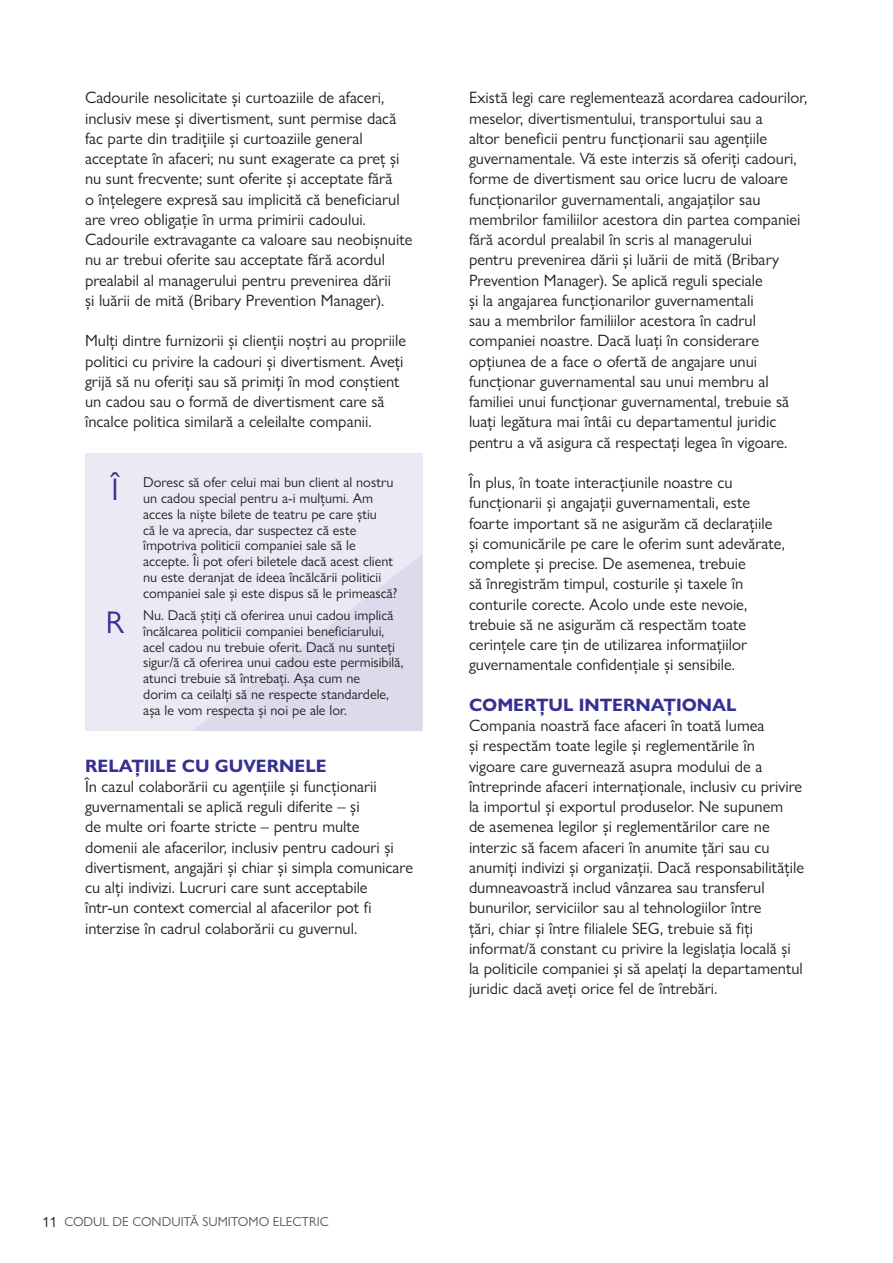
<style>
.page{position:relative;width:893px;height:1263px;background:#fff}
.page>*{position:absolute;margin:0;border:0;box-sizing:border-box;transform-origin:0 0}
.BLUE_HEADS{font:700 18px "Gill Sans Nova";color:#353092}
.BODY{font:16.5px/20.2px "Gill Sans Nova";color:#231f20}
.t1{font:14.25px/15.8px "Gill Sans Nova";color:#231f20}
.t2{font:13.05px "Gill Sans Nova";color:#57585a}
.s1{font-size:31.5px;color:#353092}
.s2{font-size:14.55px;color:#231f20}
</style>
<div class="page">
<div style="left:85px;top:453px;width:338px;height:278px;background:#ebeaf4"></div>
<svg style="left:192px;top:555px;width:230px;height:176px"></svg>
<p class="BODY" style="left:85px;top:87px;width:329px">Cadourile nesolicitate și curtoaziile de afaceri, inclusiv mese și divertisment, sunt permise dacă fac parte din tradițiile și curtoaziile general acceptate în afaceri; nu sunt exagerate ca preț și nu sunt frecvente; sunt oferite și acceptate fără<br>o înțelegere expresă sau implicită că beneficiarul are vreo obligație în urma primirii cadoului.<br>Cadourile extravagante ca valoare sau neobișnuite nu ar trebui oferite sau acceptate fără acordul prealabil al managerului pentru prevenirea dării<br>și luării de mită (Bribary Prevention Manager).</p>
<p class="BODY" style="left:85px;top:330px;width:323px">Mulți dintre furnizorii și clienții noștri au propriile politici cu privire la cadouri și divertisment. Aveți grijă să nu oferiți sau să primiți în mod conștient un cadou sau o formă de divertisment care să încalce politica similară a celeilalte companii.</p>
<p class="t1" style="left:143px;top:475px;width:256px;text-indent:-32px"><span class="s1">Î</span> Doresc să ofer celui mai bun client al nostru un cadou special pentru a-i mulțumi. Am acces la niște bilete de teatru pe care știu<br>că le va aprecia, dar suspectez că este împotriva politicii companiei sale să le accepte. Îi pot oferi biletele dacă acest client nu este deranjat de ideea încălcării politicii companiei sale și este dispus să le primească?</p>
<p class="t1" style="left:143px;top:607px;width:262px;text-indent:-37px"><span class="s1">R</span> Nu. Dacă știți că oferirea unui cadou implică încălcarea politicii companiei beneficiarului, acel cadou nu trebuie oferit. Dacă nu sunteți sigur/ă că oferirea unui cadou este permisibilă, atunci trebuie să întrebați. Așa cum ne<br>dorim ca ceilalți să ne respecte standardele, așa le vom respecta și noi pe ale lor.</p>
<p class="BLUE_HEADS" style="left:85px;top:754px;width:243px">RELAȚIILE CU GUVERNELE</p>
<p class="BODY" style="left:85px;top:776px;width:330px">În cazul colaborării cu agențiile și funcționarii guvernamentali se aplică reguli diferite – și<br>de multe ori foarte stricte – pentru multe domenii ale afacerilor, inclusiv pentru cadouri și divertisment, angajări și chiar și simpla comunicare cu alți indivizi. Lucruri care sunt acceptabile într-un context comercial al afacerilor pot fi interzise în cadrul colaborării cu guvernul.</p>
<p class="BODY" style="left:469px;top:87px;width:340px">Există legi care reglementează acordarea cadourilor, meselor, divertismentului, transportului sau a<br>altor beneficii pentru funcționarii sau agențiile guvernamentale. Vă este interzis să oferiți cadouri, forme de divertisment sau orice lucru de valoare funcționarilor guvernamentali, angajaților sau membrilor familiilor acestora din partea companiei fără acordul prealabil în scris al managerului<br>pentru prevenirea dării și luării de mită (Bribary Prevention Manager). Se aplică reguli speciale<br>și la angajarea funcționarilor guvernamentali<br>sau a membrilor familiilor acestora în cadrul companiei noastre. Dacă luați în considerare opțiunea de a face o ofertă de angajare unui funcționar guvernamental sau unui membru al familiei unui funcționar guvernamental, trebuie să luați legătura mai întâi cu departamentul juridic pentru a vă asigura că respectați legea în vigoare.</p>
<p class="BODY" style="left:469px;top:472px;width:317px">În plus, în toate interacțiunile noastre cu funcționarii și angajații guvernamentali, este foarte important să ne asigurăm că declarațiile și comunicările pe care le oferim sunt adevărate, complete și precise. De asemenea, trebuie<br>să înregistrăm timpul, costurile și taxele în conturile corecte. Acolo unde este nevoie, trebuie să ne asigurăm că respectăm toate cerințele care țin de utilizarea informațiilor guvernamentale confidențiale și sensibile.</p>
<p class="BLUE_HEADS" style="left:469px;top:693px;width:269px">COMERȚUL INTERNAȚIONAL</p>
<p class="BODY" style="left:469px;top:715px;width:337px">Compania noastră face afaceri în toată lumea<br>și respectăm toate legile și reglementările în vigoare care guvernează asupra modului de a întreprinde afaceri internaționale, inclusiv cu privire la importul și exportul produselor. Ne supunem<br>de asemenea legilor și reglementărilor care ne interzic să facem afaceri în anumite țări sau cu anumiți indivizi și organizații. Dacă responsabilitățile dumneavoastră includ vânzarea sau transferul bunurilor, serviciilor sau al tehnologiilor între<br>țări, chiar și între filialele SEG, trebuie să fiți informat/ă constant cu privire la legislația locală și la politicile companiei și să apelați la departamentul juridic dacă aveți orice fel de întrebări.</p>
<p class="t2" style="left:43px;top:1214px;width:288px"><span class="s2">11</span> CODUL DE CONDUITĂ SUMITOMO ELECTRIC</p>
</div>
